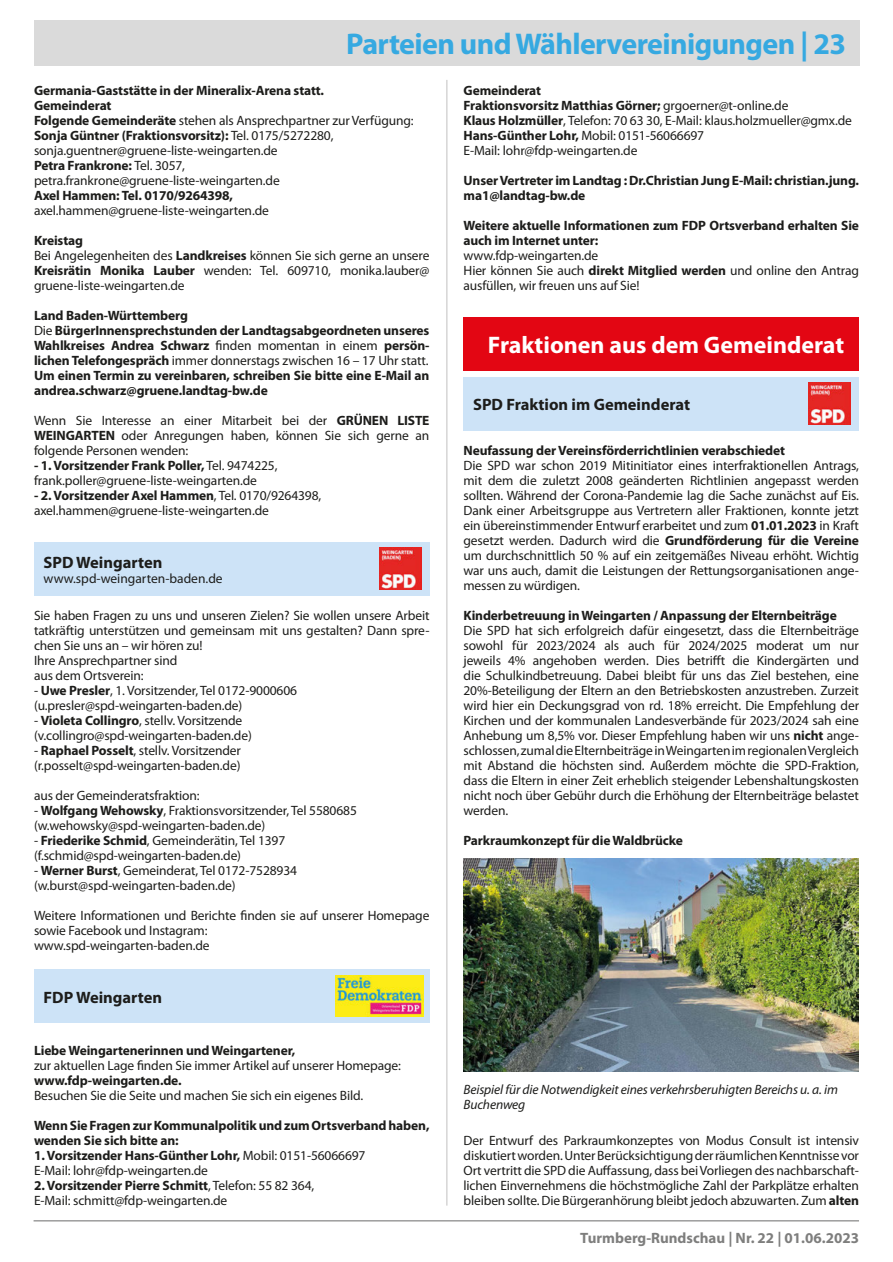
<style>
.page{position:relative;width:893px;height:1262px;background:#fff}
.page>*{position:absolute;margin:0;border:0;box-sizing:border-box;transform-origin:0 0}
.t1{font:700 30px "Myriad Pro";letter-spacing:-.02em;color:#36a9e1}
.t2{font:700 24px "Myriad Pro";color:#fff}
.t3{font:700 16.5px "Myriad Pro";color:#1d1d1b}
.t4{font:700 15px "Myriad Pro";color:#7e7e7d}
.Text{font:13.5px/15px "Myriad Pro";letter-spacing:-.01em;color:#1d1d1b;text-align:justify}
.Text-2{font:700 13.5px/15px "Myriad Pro";letter-spacing:-.01em;color:#1d1d1b}
.Text-3{font:italic 13.5px "Myriad Pro";letter-spacing:-.01em;color:#1d1d1b}
.s1{font-weight:700}
.s2{font-weight:400}
</style>
<div class="page">
<hr style="left:34px;top:1220px;width:825px;height:1px;background:#9d9d9c">
<hr style="left:446px;top:80px;width:1px;height:1125px;background:#c1c0c0">
<div style="left:34px;top:20px;width:825px;height:45px;background:#dadada"></div>
<div style="left:34px;top:542px;width:395px;height:54px;background:#cde3f7"></div>
<img style="left:379px;top:548px;width:42px;height:42px">
<div style="left:34px;top:969px;width:395px;height:54px;background:#cde3f7"></div>
<img style="left:335px;top:975px;width:88px;height:41px">
<div style="left:463px;top:317px;width:396px;height:54px;background:#e30613"></div>
<div style="left:463px;top:377px;width:396px;height:54px;background:#cde3f7"></div>
<img style="left:809px;top:383px;width:42px;height:42px">
<img style="left:463px;top:858px;width:395px;height:213px">
<p class="t1" style="left:346px;top:24px;width:502px">Parteien und Wählervereinigungen | 23</p>
<p class="Text-2" style="left:34px;top:82px;width:292px">Germania-Gaststätte in der Mineralix-Arena statt.</p>
<p class="Text-2" style="left:34px;top:97px;width:79px">Gemeinderat</p>
<p class="Text" style="left:34px;top:113px;width:381px"><span class="s1">Folgende Gemeinderäte</span> stehen als Ansprechpartner zur Verfügung:</p>
<p class="Text-2" style="left:34px;top:127px;width:301px">Sonja Güntner (Fraktionsvorsitz): <span class="s2">Tel. 0175/5272280,</span></p>
<p class="Text" style="left:34px;top:143px;width:245px">sonja.guentner@gruene-liste-weingarten.de</p>
<p class="Text-2" style="left:34px;top:157px;width:153px">Petra Frankrone: <span class="s2">Tel. 3057,</span></p>
<p class="Text" style="left:34px;top:173px;width:247px">petra.frankrone@gruene-liste-weingarten.de</p>
<p class="Text-2" style="left:34px;top:187px;width:201px">Axel Hammen: Tel. 0170/9264398,</p>
<p class="Text" style="left:34px;top:203px;width:236px">axel.hammen@gruene-liste-weingarten.de</p>
<p class="Text-2" style="left:34px;top:232px;width:51px">Kreistag</p>
<p class="Text" style="left:34px;top:248px;width:397px">Bei Angelegenheiten des <span class="s1">Landkreises</span> können Sie sich gerne an unsere <span class="s1">Kreisrätin Monika Lauber</span> wenden: Tel. 609710, monika.lauber@ gruene-liste-weingarten.de</p>
<p class="Text-2" style="left:34px;top:307px;width:155px">Land Baden-Württemberg</p>
<p class="Text-2" style="left:34px;top:322px;width:397px;text-align:justify"><span class="s2">Die</span> BürgerInnensprechstunden der Landtagsabgeordneten unseres Wahlkreises Andrea Schwarz <span class="s2">finden momentan in einem</span> persön&shy;lichen Telefongespräch <span class="s2">immer donnerstags zwischen 16 – 17 Uhr statt.</span></p>
<p class="Text-2" style="left:34px;top:367px;width:397px">Um einen Termin zu vereinbaren, schreiben Sie bitte eine E-Mail an andrea.schwarz@gruene.landtag-bw.de</p>
<p class="Text" style="left:34px;top:413px;width:397px">Wenn Sie Interesse an einer Mitarbeit bei der <span class="s1">GRÜNEN LISTE WEINGARTEN</span> oder Anregungen haben, können Sie sich gerne an folgende Personen wenden:</p>
<p class="Text-2" style="left:34px;top:457px;width:245px">- 1. Vorsitzender Frank Poller, <span class="s2">Tel. 9474225,</span></p>
<p class="Text" style="left:34px;top:473px;width:225px">frank.poller@gruene-liste-weingarten.de</p>
<p class="Text-2" style="left:34px;top:487px;width:289px">- 2. Vorsitzender Axel Hammen<span class="s2">, Tel. 0170/9264398,</span></p>
<p class="Text" style="left:34px;top:503px;width:236px">axel.hammen@gruene-liste-weingarten.de</p>
<p class="t3" style="left:44px;top:551px;width:120px">SPD Weingarten</p>
<p class="Text" style="left:44px;top:570px;width:181px">www.spd-weingarten-baden.de</p>
<p class="Text" style="left:34px;top:608px;width:397px">Sie haben Fragen zu uns und unseren Zielen? Sie wollen unsere Arbeit tatkräftig unterstützen und gemeinsam mit uns gestalten? Dann spre&shy;chen Sie uns an – wir hören zu!</p>
<p class="Text" style="left:34px;top:653px;width:145px">Ihre Ansprechpartner sind</p>
<p class="Text" style="left:34px;top:668px;width:111px">aus dem Ortsverein:</p>
<p class="Text" style="left:34px;top:683px;width:265px">- <span class="s1">Uwe Presler</span>, 1. Vorsitzender, Tel 0172-9000606</p>
<p class="Text" style="left:34px;top:698px;width:210px">(u.presler@spd-weingarten-baden.de)</p>
<p class="Text" style="left:34px;top:713px;width:210px">- <span class="s1">Violeta Collingro</span>, stellv. Vorsitzende</p>
<p class="Text" style="left:34px;top:728px;width:219px">(v.collingro@spd-weingarten-baden.de)</p>
<p class="Text" style="left:34px;top:743px;width:208px">- <span class="s1">Raphael Posselt</span>, stellv. Vorsitzender</p>
<p class="Text" style="left:34px;top:758px;width:208px">(r.posselt@spd-weingarten-baden.de)</p>
<p class="Text" style="left:34px;top:788px;width:167px">aus der Gemeinderatsfraktion:</p>
<p class="Text" style="left:34px;top:803px;width:324px">- <span class="s1">Wolfgang Wehowsky</span>, Fraktionsvorsitzender, Tel 5580685</p>
<p class="Text" style="left:34px;top:818px;width:233px">(w.wehowsky@spd-weingarten-baden.de)</p>
<p class="Text" style="left:34px;top:833px;width:253px">- <span class="s1">Friederike Schmid</span>, Gemeinderätin, Tel 1397</p>
<p class="Text" style="left:34px;top:848px;width:209px">(f.schmid@spd-weingarten-baden.de)</p>
<p class="Text" style="left:34px;top:863px;width:265px">- <span class="s1">Werner Burst</span>, Gemeinderat, Tel 0172-7528934</p>
<p class="Text" style="left:34px;top:878px;width:203px">(w.burst@spd-weingarten-baden.de)</p>
<p class="Text" style="left:34px;top:908px;width:397px">Weitere Informationen und Berichte finden sie auf unserer Homepage sowie Facebook und Instagram:</p>
<p class="Text" style="left:34px;top:938px;width:177px">www.spd-weingarten-baden.de</p>
<p class="t3" style="left:44px;top:986px;width:120px">FDP Weingarten</p>
<p class="Text-2" style="left:34px;top:1042px;width:263px">Liebe Weingartenerinnen und Weingartener,</p>
<p class="Text" style="left:34px;top:1058px;width:368px">zur aktuellen Lage finden Sie immer Artikel auf unserer Homepage:</p>
<p class="Text-2" style="left:34px;top:1072px;width:149px">www.fdp-weingarten.de.</p>
<p class="Text" style="left:34px;top:1088px;width:331px">Besuchen Sie die Seite und machen Sie sich ein eigenes Bild.</p>
<p class="Text-2" style="left:34px;top:1117px;width:397px">Wenn Sie Fragen zur Kommunalpolitik und zum Ortsverband haben, wenden Sie sich bitte an:</p>
<p class="Text-2" style="left:34px;top:1147px;width:333px">1. Vorsitzender Hans-Günther Lohr, <span class="s2">Mobil: 0151-56066697</span></p>
<p class="Text" style="left:34px;top:1163px;width:175px">E-Mail: lohr@fdp-weingarten.de</p>
<p class="Text-2" style="left:34px;top:1177px;width:282px">2. Vorsitzender Pierre Schmitt<span class="s2">, Telefon: 55 82 364,</span></p>
<p class="Text" style="left:34px;top:1193px;width:195px">E-Mail: schmitt@fdp-weingarten.de</p>
<p class="Text-2" style="left:463px;top:82px;width:79px">Gemeinderat</p>
<p class="Text-2" style="left:463px;top:97px;width:326px">Fraktionsvorsitz Matthias Görner; <span class="s2">grgoerner@t-online.de</span></p>
<p class="Text" style="left:463px;top:113px;width:390px"><span class="s1">Klaus Holzmüller</span>, Telefon: 70 63 30, E-Mail: klaus.holzmueller@gmx.de</p>
<p class="Text" style="left:463px;top:128px;width:242px"><span class="s1">Hans-Günther Lohr,</span> Mobil: 0151-56066697</p>
<p class="Text" style="left:463px;top:143px;width:175px">E-Mail: lohr@fdp-weingarten.de</p>
<p class="Text-2" style="left:463px;top:172px;width:397px">Unser Vertreter im Landtag : Dr.Christian Jung E-Mail: christian.jung. ma1@landtag-bw.de</p>
<p class="Text-2" style="left:463px;top:217px;width:397px">Weitere aktuelle Informationen zum FDP Ortsverband erhalten Sie auch im Internet unter:</p>
<p class="Text" style="left:463px;top:248px;width:136px">www.fdp-weingarten.de</p>
<p class="Text" style="left:463px;top:263px;width:397px">Hier können Sie auch <span class="s1">direkt Mitglied werden</span> und online den Antrag ausfüllen, wir freuen uns auf Sie!</p>
<p class="t2" style="left:488px;top:329px;width:358px">Fraktionen aus dem Gemeinderat</p>
<p class="t3" style="left:473px;top:394px;width:218px">SPD Fraktion im Gemeinderat</p>
<p class="Text-2" style="left:463px;top:442px;width:323px">Neufassung der Vereinsförderrichtlinien verabschiedet</p>
<p class="Text" style="left:463px;top:458px;width:397px">Die SPD war schon 2019 Mitinitiator eines interfraktionellen Antrags, mit dem die zuletzt 2008 geänderten Richtlinien angepasst werden sollten. Während der Corona-Pandemie lag die Sache zunächst auf Eis.<br>Dank einer Arbeitsgruppe aus Vertretern aller Fraktionen, konnte jetzt ein übereinstimmender Entwurf erarbeitet und zum <span class="s1">01.01.2023</span> in Kraft gesetzt werden. Dadurch wird die <span class="s1">Grundförderung für die Vereine </span>um durchschnittlich 50 % auf ein zeitgemäßes Niveau erhöht. Wichtig war uns auch, damit die Leistungen der Rettungsorganisationen ange&shy;messen zu würdigen.</p>
<p class="Text-2" style="left:463px;top:607px;width:375px">Kinderbetreuung in Weingarten / Anpassung der Elternbeiträge</p>
<p class="Text" style="left:463px;top:623px;width:397px">Die SPD hat sich erfolgreich dafür eingesetzt, dass die Elternbeiträge sowohl für 2023/2024 als auch für 2024/2025 moderat um nur jeweils 4% angehoben werden. Dies betrifft die Kindergärten und die Schulkindbetreuung. Dabei bleibt für uns das Ziel bestehen, eine 20%-Beteiligung der Eltern an den Betriebskosten anzustreben. Zurzeit wird hier ein Deckungsgrad von rd. 18% erreicht. Die Empfehlung der Kirchen und der kommunalen Landesverbände für 2023/2024 sah eine Anhebung um 8,5% vor. Dieser Empfehlung haben wir uns <span class="s1">nicht</span> ange&shy;schlossen, zumal die Elternbeiträge in Weingarten im regionalen Vergleich mit Abstand die höchsten sind. Außerdem möchte die SPD-Fraktion, dass die Eltern in einer Zeit erheblich steigender Lebenshaltungskosten nicht noch über Gebühr durch die Erhöhung der Elternbeiträge belastet werden.</p>
<p class="Text-2" style="left:463px;top:832px;width:221px">Parkraumkonzept für die Waldbrücke</p>
<p class="Text-3" style="left:463px;top:1081px;width:376px">Beispiel für die Notwendigkeit eines verkehrsberuhigten Bereichs u. a. im</p>
<p class="Text-3" style="left:463px;top:1096px;width:63px">Buchenweg</p>
<p class="Text" style="left:463px;top:1133px;width:397px">Der Entwurf des Parkraumkonzeptes von Modus Consult ist intensiv diskutiert worden. Unter Berücksichtigung der räumlichen Kenntnisse vor Ort vertritt die SPD die Auffassung, dass bei Vorliegen des nachbarschaft&shy;lichen Einvernehmens die höchstmögliche Zahl der Parkplätze erhalten bleiben sollte. Die Bürgeranhörung bleibt jedoch abzuwarten. Zum <span class="s1">alten</span></p>
<p class="t4" style="left:580px;top:1228px;width:280px">Turmberg-Rundschau | Nr. 22 | 01.06.2023</p>
</div>
